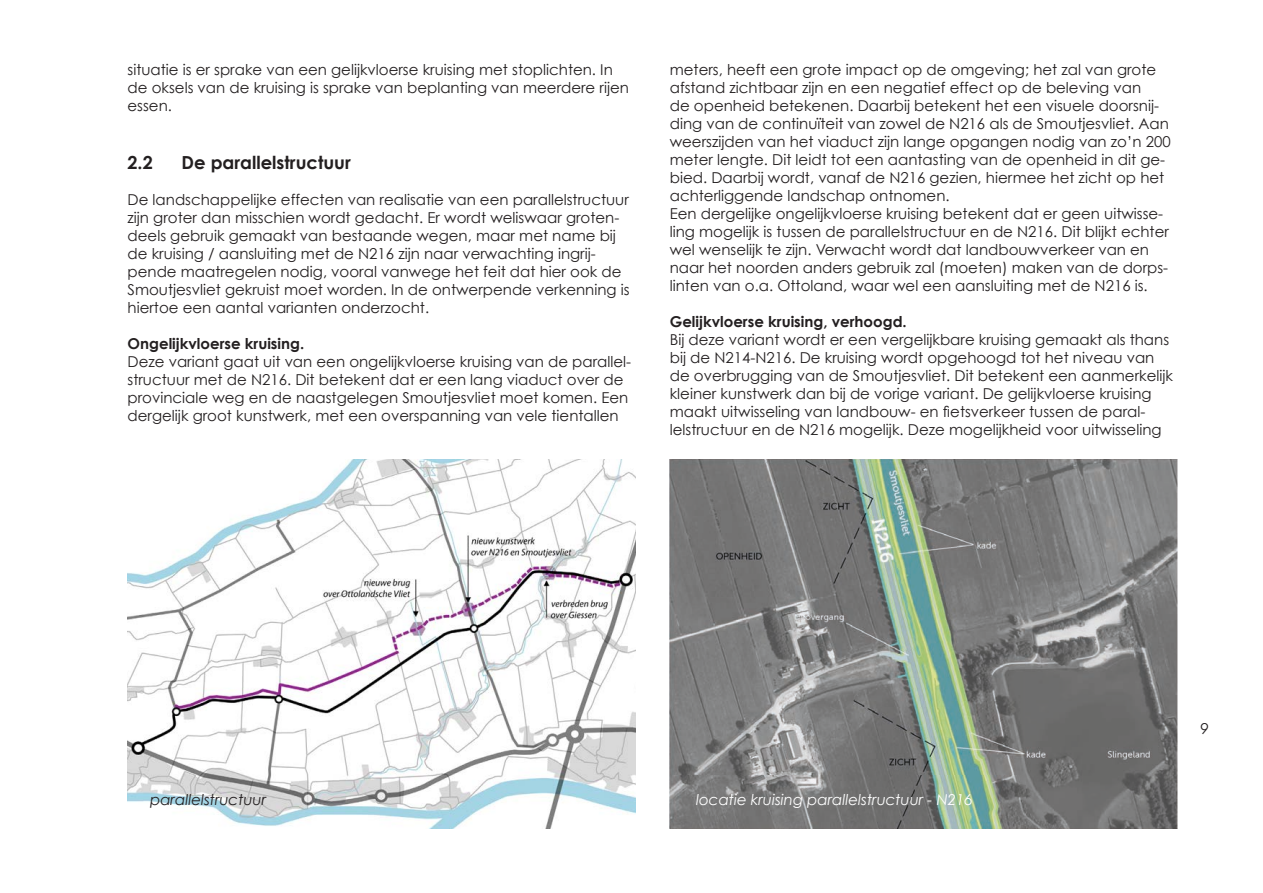
<style>
.page{position:relative;width:1263px;height:893px;background:#fff}
.page>*{position:absolute;margin:0;border:0;box-sizing:border-box;transform-origin:0 0}
.t1{font:700 18px "Century Gothic";color:#231f20}
.t2{font:15px/18px "Century Gothic";color:#231f20}
.t3{font:700 15px "Century Gothic";color:#231f20}
.t4{font:italic 15px "Century Gothic";color:#fff}
.t5{font:italic 15px "Century Gothic";color:#231f20}
</style>
<div class="page">
<img style="left:670px;top:460px;width:508px;height:368px">
<img style="left:128px;top:460px;width:508px;height:368px">
<p class="t2" style="left:128px;top:60px;width:503px">situatie is er sprake van een gelijkvloerse kruising met stoplichten. In de oksels van de kruising is sprake van beplanting van meerdere rijen essen.</p>
<p class="t1" style="left:128px;top:151px;width:27px">2.2</p>
<p class="t1" style="left:182px;top:151px;width:171px">De parallelstructuur</p>
<p class="t2" style="left:128px;top:190px;width:503px">De landschappelijke effecten van realisatie van een parallelstructuur zijn groter dan misschien wordt gedacht. Er wordt weliswaar groten&shy;deels gebruik gemaakt van bestaande wegen, maar met name bij de kruising / aansluiting met de N216 zijn naar verwachting ingrij&shy;pende maatregelen nodig, vooral vanwege het feit dat hier ook de Smoutjesvliet gekruist moet worden. In de ontwerpende verkenning is hiertoe een aantal varianten onderzocht.</p>
<p class="t3" style="left:128px;top:334px;width:178px">Ongelijkvloerse kruising.</p>
<p class="t2" style="left:128px;top:352px;width:505px">Deze variant gaat uit van een ongelijkvloerse kruising van de parallel&shy;structuur met de N216. Dit betekent dat er een lang viaduct over de provinciale weg en de naastgelegen Smoutjesvliet moet komen. Een dergelijk groot kunstwerk, met een overspanning van vele tientallen</p>
<p class="t2" style="left:670px;top:60px;width:502px">meters, heeft een grote impact op de omgeving; het zal van grote afstand zichtbaar zijn en een negatief effect op de beleving van<br>de openheid betekenen. Daarbij betekent het een visuele doorsnij&shy;ding van de continuïteit van zowel de N216 als de Smoutjesvliet. Aan weerszijden van het viaduct zijn lange opgangen nodig van zo’n 200 meter lengte. Dit leidt tot een aantasting van de openheid in dit ge&shy;bied. Daarbij wordt, vanaf de N216 gezien, hiermee het zicht op het achterliggende landschap ontnomen.<br>Een dergelijke ongelijkvloerse kruising betekent dat er geen uitwisse&shy;ling mogelijk is tussen de parallelstructuur en de N216. Dit blijkt echter wel wenselijk te zijn. Verwacht wordt dat landbouwverkeer van en naar het noorden anders gebruik zal (moeten) maken van de dorps&shy;linten van o.a. Ottoland, waar wel een aansluiting met de N216 is.</p>
<p class="t3" style="left:670px;top:312px;width:239px">Gelijkvloerse kruising, verhoogd.</p>
<p class="t2" style="left:670px;top:330px;width:505px">Bij deze variant wordt er een vergelijkbare kruising gemaakt als thans bij de N214-N216. De kruising wordt opgehoogd tot het niveau van de overbrugging van de Smoutjesvliet. Dit betekent een aanmerkelijk kleiner kunstwerk dan bij de vorige variant. De gelijkvloerse kruising maakt uitwisseling van landbouw- en fietsverkeer tussen de paral&shy;lelstructuur en de N216 mogelijk. Deze mogelijkheid voor uitwisseling</p>
<p class="t5" style="left:150px;top:791px;width:118px">parallelstructuur</p>
<p class="t4" style="left:696px;top:791px;width:278px">locatie kruising parallelstructuur - N216</p>
<p class="t5" style="left:1200px;top:720px;width:10px">9</p>
</div>
